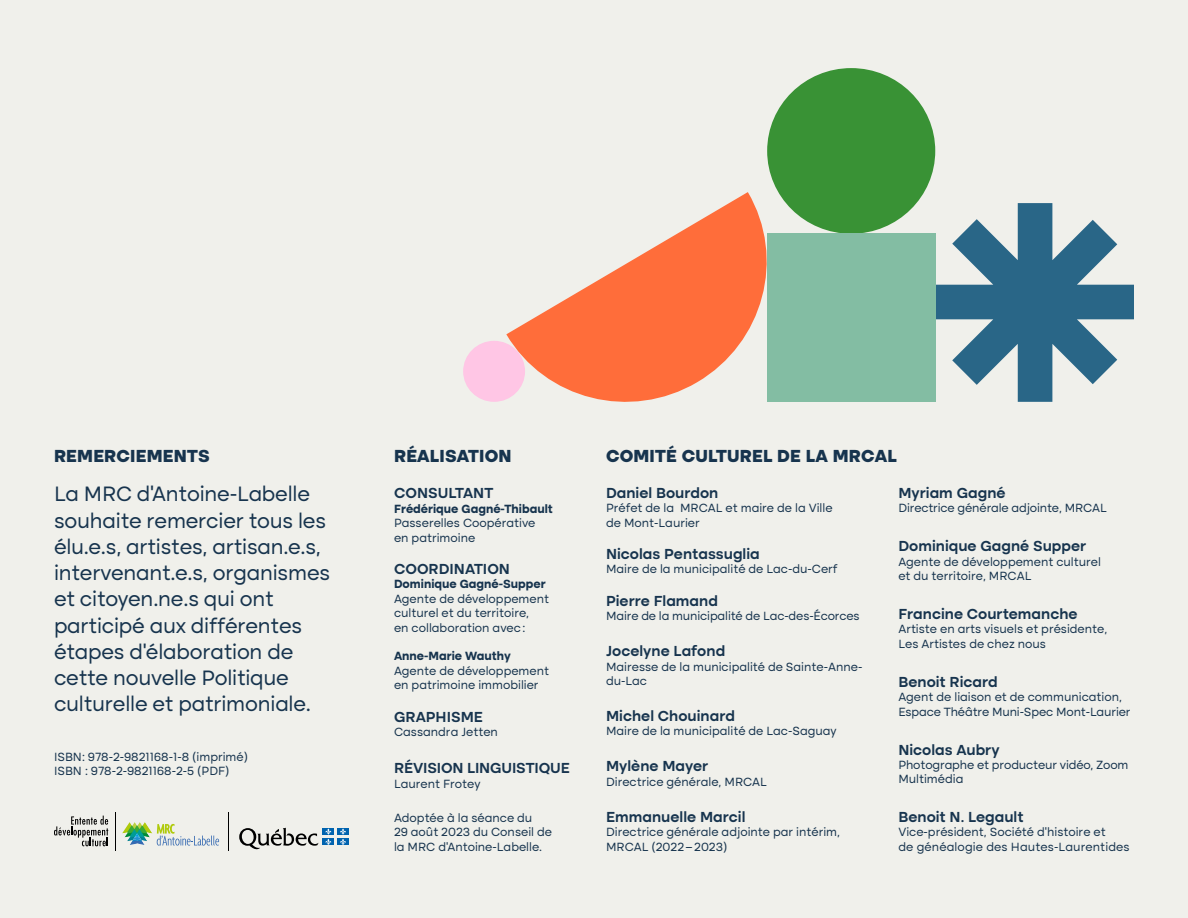
<style>
.page{position:relative;width:1188px;height:918px;background:#f0f0eb}
.page>*{position:absolute;margin:0;border:0;box-sizing:border-box;transform-origin:0 0}
.t1{font:21px/26.2px "Altone";letter-spacing:-.01em;color:#17344e}
.t2{font:800 18px "Altone";letter-spacing:.01em;color:#17344e}
.t3{font:600 15px "Altone";color:#17344e}
.t4{font:12px/14.4px "Altone";color:#17344e}
.t5{font:700 12px "Altone";color:#17344e}
</style>
<div class="page">
<svg style="left:506px;top:192px;width:280px;height:210px;fill:#ff6d3a"></svg>
<div style="left:767px;top:68px;width:168px;height:166px;background:#399235;border-radius:50%"></div>
<div style="left:463px;top:341px;width:62px;height:61px;background:#ffc6e5;border-radius:50%"></div>
<svg style="left:935px;top:203px;width:199px;height:199px"></svg>
<div style="left:767px;top:234px;width:168px;height:168px;background:#83bda3"></div>
<hr style="left:229px;top:812px;width:1px;height:38px;background:#000">
<hr style="left:115px;top:812px;width:1px;height:38px;background:#000">
<svg style="left:239px;top:828px;width:80px;height:21px"></svg>
<div style="left:323px;top:828px;width:11px;height:7px;background:#0063af"></div>
<div style="left:337px;top:828px;width:12px;height:7px;background:#0063af"></div>
<div style="left:323px;top:838px;width:11px;height:7px;background:#0063af"></div>
<svg style="left:325px;top:828px;width:6px;height:17px"></svg>
<div style="left:337px;top:838px;width:12px;height:7px;background:#0063af"></div>
<svg style="left:340px;top:828px;width:6px;height:17px"></svg>
<svg style="left:54px;top:816px;width:54px;height:30px"></svg>
<svg style="left:157px;top:824px;width:62px;height:22px"></svg>
<img style="left:122px;top:822px;width:30px;height:23px">
<h2 class="t2" style="left:54px;top:448px;width:157px">REMERCIEMENTS</h2>
<h2 class="t2" style="left:394px;top:448px;width:119px">RÉALISATION</h2>
<h2 class="t2" style="left:606px;top:448px;width:292px">COMITÉ CULTUREL DE LA MRCAL</h2>
<p class="t1" style="left:54px;top:482px;width:278px">La MRC d’Antoine-Labelle souhaite remercier tous les élu.e.s, artistes, artisan.e.s, intervenant.e.s, organismes et citoyen.ne.s qui ont participé aux différentes étapes d’élaboration de cette nouvelle Politique culturelle et patrimoniale.</p>
<p class="t3" style="left:394px;top:486px;width:101px">CONSULTANT</p>
<p class="t3" style="left:898px;top:486px;width:109px">Myriam Gagné</p>
<p class="t4" style="left:898px;top:502px;width:210px">Directrice générale adjointe, MRCAL</p>
<p class="t3" style="left:898px;top:539px;width:189px">Dominique Gagné Supper</p>
<p class="t4" style="left:898px;top:555px;width:204px">Agente de développement culturel et du territoire, MRCAL</p>
<p class="t3" style="left:898px;top:607px;width:181px">Francine Courtemanche</p>
<p class="t4" style="left:898px;top:623px;width:210px">Artiste en arts visuels et présidente,<br>Les Artistes de chez nous</p>
<p class="t3" style="left:898px;top:675px;width:101px">Benoit Ricard</p>
<p class="t4" style="left:898px;top:691px;width:234px">Agent de liaison et de communication,<br>Espace Théâtre Muni-Spec Mont-Laurier</p>
<p class="t3" style="left:898px;top:743px;width:103px">Nicolas Aubry</p>
<p class="t4" style="left:898px;top:758px;width:232px">Photographe et producteur vidéo, Zoom<br>Multimédia</p>
<p class="t3" style="left:898px;top:810px;width:127px">Benoit N. Legault</p>
<p class="t4" style="left:898px;top:826px;width:233px">Vice-président, Société d’histoire et<br>de généalogie des Hautes-Laurentides</p>
<p class="t3" style="left:606px;top:486px;width:114px">Daniel Bourdon</p>
<p class="t4" style="left:606px;top:502px;width:228px">Préfet de la MRCAL et maire de la Ville de Mont-Laurier</p>
<p class="t3" style="left:606px;top:547px;width:155px">Nicolas Pentassuglia</p>
<p class="t4" style="left:606px;top:563px;width:233px">Maire de la municipalité de Lac-du-Cerf</p>
<p class="t3" style="left:606px;top:594px;width:113px">Pierre Flamand</p>
<p class="t4" style="left:606px;top:610px;width:255px">Maire de la municipalité de Lac-des-Écorces</p>
<p class="t3" style="left:606px;top:644px;width:121px">Jocelyne Lafond</p>
<p class="t4" style="left:606px;top:660px;width:258px">Mairesse de la municipalité de Sainte-Anne&shy;du-Lac</p>
<p class="t3" style="left:606px;top:709px;width:131px">Michel Chouinard</p>
<p class="t4" style="left:606px;top:725px;width:232px">Maire de la municipalité de Lac-Saguay</p>
<p class="t3" style="left:606px;top:760px;width:104px">Mylène Mayer</p>
<p class="t4" style="left:606px;top:775px;width:162px">Directrice générale, MRCAL</p>
<p class="t3" style="left:606px;top:810px;width:141px">Emmanuelle Marcil</p>
<p class="t4" style="left:606px;top:826px;width:235px">Directrice générale adjointe par intérim,<br>MRCAL (2022 – 2023)</p>
<p class="t5" style="left:394px;top:503px;width:160px">Frédérique Gagné-Thibault</p>
<p class="t4" style="left:394px;top:517px;width:143px">Passerelles Coopérative en patrimoine</p>
<p class="t3" style="left:394px;top:562px;width:118px">COORDINATION</p>
<p class="t5" style="left:394px;top:579px;width:153px">Dominique Gagné-Supper</p>
<p class="t4" style="left:394px;top:592px;width:157px">Agente de développement culturel et du territoire,<br>en collaboration avec :</p>
<p class="t5" style="left:394px;top:651px;width:118px">Anne-Marie Wauthy</p>
<p class="t4" style="left:394px;top:664px;width:157px">Agente de développement en patrimoine immobilier</p>
<p class="t3" style="left:394px;top:710px;width:90px">GRAPHISME</p>
<p class="t4" style="left:394px;top:725px;width:105px">Cassandra Jetten</p>
<p class="t3" style="left:394px;top:762px;width:177px">RÉVISION LINGUISTIQUE</p>
<p class="t4" style="left:394px;top:777px;width:88px">Laurent Frotey</p>
<p class="t4" style="left:394px;top:811px;width:160px">Adoptée à la séance du<br>29 août 2023 du Conseil de la MRC d’Antoine-Labelle.</p>
<p class="t4" style="left:54px;top:750px;width:196px">ISBN: 978-2-9821168-1-8 (imprimé)<br>ISBN : 978-2-9821168-2-5 (PDF)</p>
</div>
